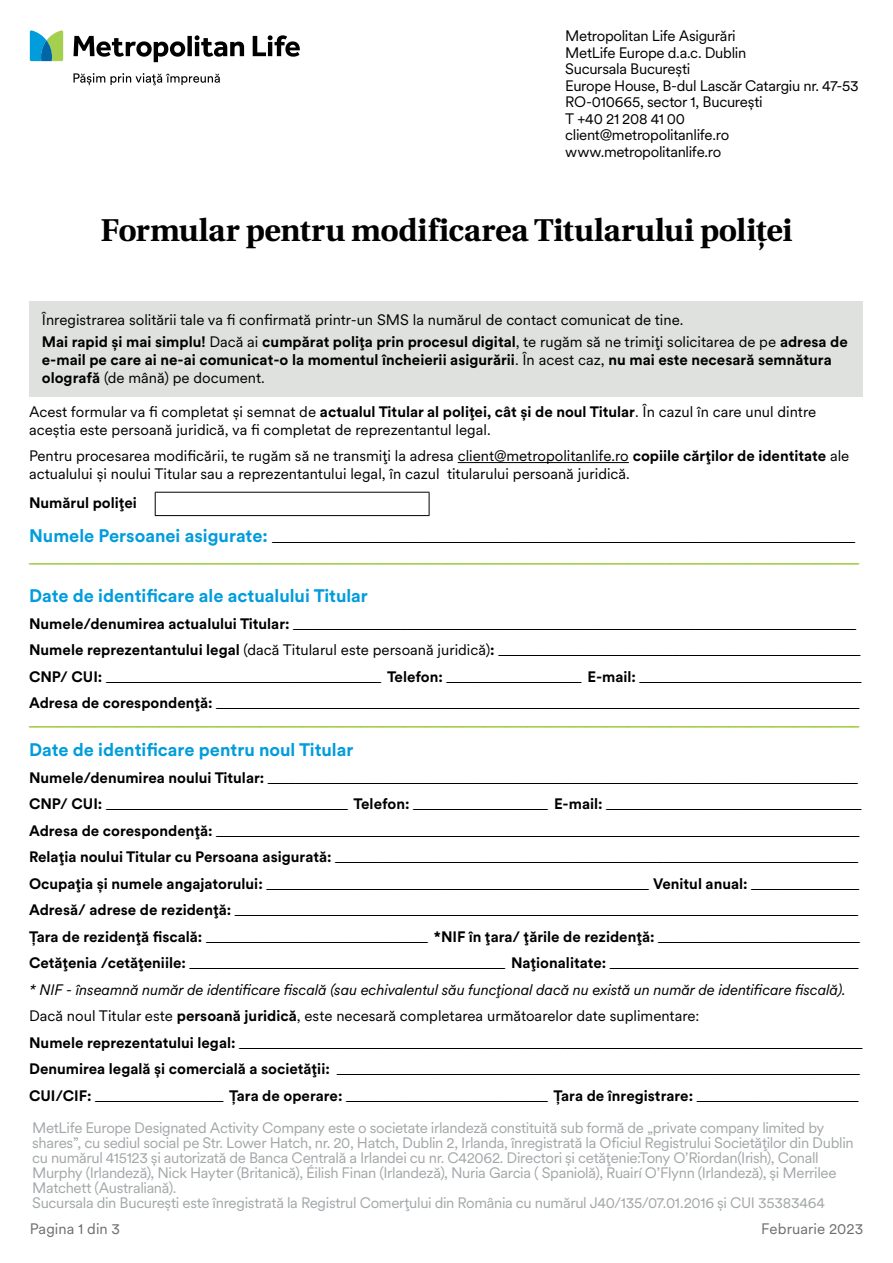
<style>
.page{position:relative;width:893px;height:1263px;background:#fff}
.page>*{position:absolute;margin:0;border:0;box-sizing:border-box;transform-origin:0 0}
.t1{font:700 31.5px "Linguistics Pro";letter-spacing:-.01em;color:#000}
.t2{font:700 18px "Met Life Circular";color:#009cdc}
.t3{font:15px/26.5px "Met Life Circular";color:#000}
.t4{font:15px/15px "Met Life Circular";letter-spacing:-.025em;color:#a3a7a9}
.t5{font:700 15px/21.6px "Met Life Circular";color:#a5cf4f}
.t6{font:15px/16.5px "Met Life Circular";letter-spacing:-.02em;color:#000}
.t7{font:700 15px/18px "Met Life Circular";color:#000}
.t8{font:15px "Met Life Circular";color:#6d6e71}
.s1{font-weight:700}
.s2{font-weight:400}
.s3{font-size:18px;color:#009cdc}
.s4{font-weight:400;color:#000}
.s5{font-style:italic}
</style>
<div class="page">
<hr style="left:458px;top:462px;width:171px;height:1px;background:#000">
<div style="left:29px;top:301px;width:833px;height:95px;background:#dfe1df"></div>
<hr style="left:155px;top:492px;width:274px;height:1px;background:#000">
<svg style="left:155px;top:493px;width:1px;height:22px"></svg>
<svg style="left:429px;top:493px;width:1px;height:22px"></svg>
<hr style="left:155px;top:515px;width:274px;height:1px;background:#000">
<svg style="left:73px;top:35px;width:227px;height:27px"></svg>
<svg style="left:30px;top:30px;width:33px;height:31px"></svg>
<svg style="left:73px;top:73px;width:147px;height:12px"></svg>
<p class="t6" style="left:565px;top:27px;width:295px">Metropolitan Life Asigurări<br>MetLife Europe d.a.c. Dublin<br>Sucursala București<br>Europe House, B-dul Lascăr Catargiu nr. 47-53<br>RO-010665, sector 1, Bucureşti<br>T +40 21 208 41 00<br>client@metropolitanlife.ro www.metropolitanlife.ro</p>
<h1 class="t1" style="left:101px;top:205px;width:693px">Formular pentru modificarea Titularului poliței</h1>
<p class="t3" style="left:42px;top:308px;width:807px;line-height:22.2px">Înregistrarea solitării tale va fi confirmată printr-un SMS la numărul de contact comunicat de tine.<br><span class="s1">Mai rapid și mai simplu!</span> Dacă ai <span class="s1">cumpărat polița prin procesul digital</span>, te rugăm să ne trimiți solicitarea de pe <span class="s1">adresa de</span></p>
<p class="t7" style="left:42px;top:350px;width:791px">e-mail pe care ai ne-ai comunicat-o la momentul încheierii asigurării<span class="s2">. În acest caz,</span> nu mai este necesară semnătura olografă <span class="s2">(de mână) pe document.</span></p>
<p class="t3" style="left:29px;top:402px;width:789px;line-height:18px">Acest formular va fi completat și semnat de <span class="s1">actualul Titular al poliței, cât și de noul Titular</span>. În cazul în care unul dintre aceștia este persoană juridică, va fi completat de reprezentantul legal.</p>
<p class="t3" style="left:29px;top:446px;width:822px;line-height:18px">Pentru procesarea modificării, te rugăm să ne transmiți la adresa client@metropolitanlife.ro <span class="s1">copiile cărților de identitate</span> ale actualului și noului Titular sau a reprezentantului legal, în cazul titularului persoană juridică.</p>
<p class="t7" style="left:29px;top:493px;width:109px">Numărul poliței</p>
<p class="t5" style="left:29px;top:525px;width:832px"><span class="s3">Numele Persoanei asigurate:</span> <span class="s4">_______________________________________________________________________________________ </span>___________________________________________________________________________________________________________________</p>
<p class="t2" style="left:29px;top:583px;width:340px">Date de identificare ale actualului Titular</p>
<p class="t3" style="left:29px;top:609px;width:834px"><span class="s1">Numele/denumirea actualului Titular:</span> ____________________________________________________________________________________ <span class="s1">Numele reprezentantului legal</span> (dacă Titularul este persoană juridică)<span class="s1">:</span> ______________________________________________________ <span class="s1">CNP/ CUI:</span> _________________________________________ <span class="s1">Telefon:</span> ____________________ <span class="s1">E-mail:</span> _________________________________ <span class="s1">Adresa de corespondență:</span> ________________________________________________________________________________________________</p>
<p class="t5" style="left:29px;top:709px;width:832px">___________________________________________________________________________________________________________________</p>
<p class="t2" style="left:29px;top:737px;width:326px">Date de identificare pentru noul Titular</p>
<p class="t3" style="left:29px;top:763px;width:835px"><span class="s1">Numele/denumirea noului Titular:</span> ________________________________________________________________________________________ <span class="s1">CNP/ CUI:</span> ____________________________________ <span class="s1">Telefon:</span> ____________________ <span class="s1">E-mail:</span> ______________________________________ <span class="s1">Adresa de corespondență:</span> ________________________________________________________________________________________________ <span class="s1">Relația noului Titular cu Persoana asigurată:</span> ______________________________________________________________________________ <span class="s1">Ocupația și numele angajatorului:</span> _________________________________________________________ <span class="s1">Venitul anual:</span> ________________ <span class="s1">Adresă/ adrese de rezidență:</span> _____________________________________________________________________________________________ <span class="s1">Țara de rezidență fiscală:</span> _________________________________ <span class="s1">*NIF în țara/ țările de rezidență:</span> ______________________________ <span class="s1">Cetățenia /cetățeniile:</span> _______________________________________________ <span class="s1">Naționalitate:</span> _____________________________________ <span class="s5">* NIF - înseamnă număr de identificare fiscală (sau echivalentul său funcţional dacă nu există un număr de identificare fiscală).<br></span>Dacă noul Titular este <span class="s1">persoană juridică</span>, este necesară completarea următoarelor date suplimentare:<br><span class="s1">Numele reprezentatului legal:</span> _____________________________________________________________________________________________ <span class="s1">Denumirea legală și comercială a societății:</span> ______________________________________________________________________________ <span class="s1">CUI/CIF:</span> ___________________ <span class="s1">Țara de operare:</span> ______________________________ <span class="s1">Țara de înregistrare:</span> ________________________</p>
<p class="t4" style="left:32px;top:1119px;width:823px">MetLife Europe Designated Activity Company este o societate irlandeză constituită sub formă de „private company limited by shares”, cu sediul social pe Str. Lower Hatch, nr. 20, Hatch, Dublin 2, Irlanda, înregistrată la Oficiul Registrului Societăților din Dublin cu numărul 415123 și autorizată de Banca Centrală a Irlandei cu nr. C42062. Directori și cetățenie:Tony O’Riordan(Irish), Conall Murphy (Irlandeză), Nick Hayter (Britanică), Éilish Finan (Irlandeză), Nuria Garcia ( Spaniolă), Ruairí O’Flynn (Irlandeză), și Merrilee Matchett (Australiană).<br>Sucursala din București este înregistrată la Registrul Comerțului din România cu numărul J40/135/07.01.2016 și CUI 35383464</p>
<p class="t8" style="left:30px;top:1219px;width:92px">Pagina 1 din 3</p>
<p class="t8" style="left:761px;top:1219px;width:104px">Februarie 2023</p>
</div>
